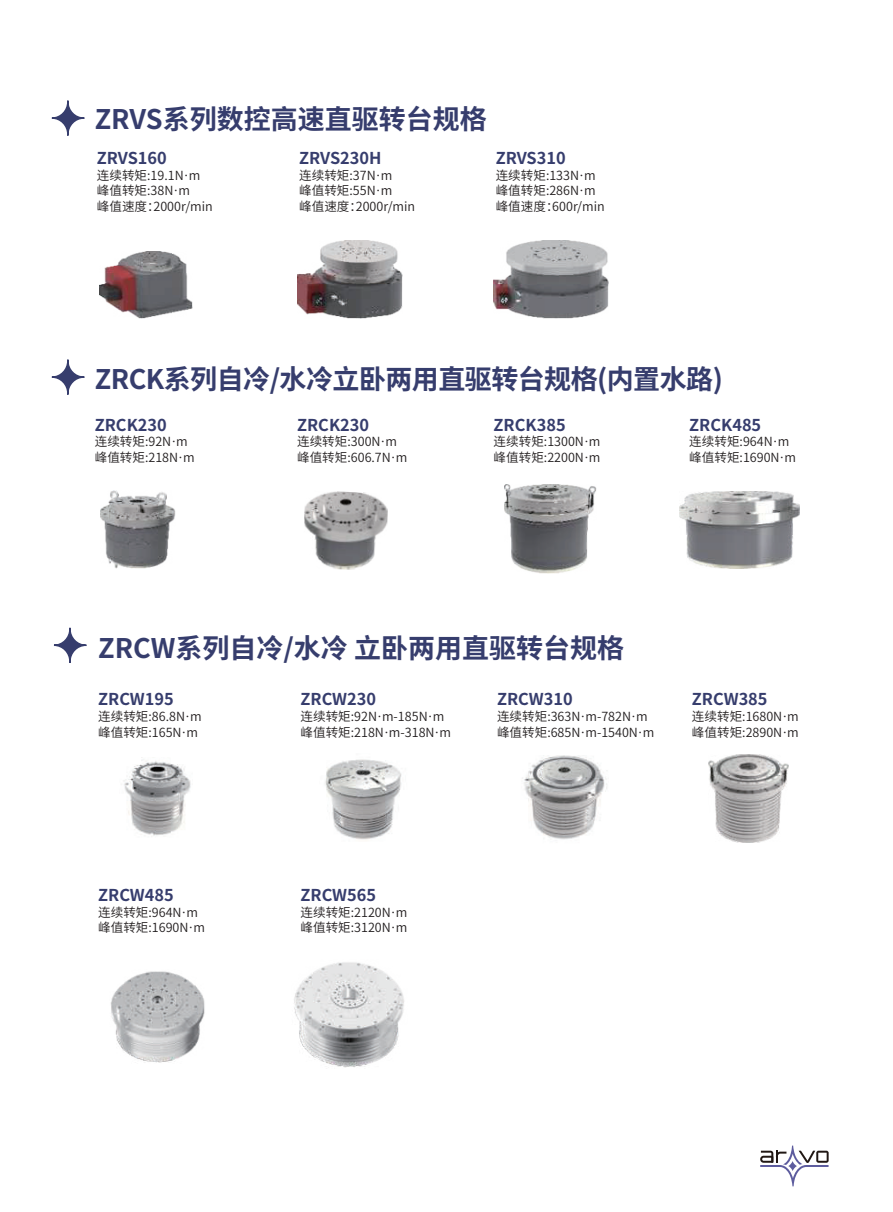
<style>
.page{position:relative;width:893px;height:1212px;background:#fff}
.page>*{position:absolute;margin:0;border:0;box-sizing:border-box;transform-origin:0 0}
.t1{font:700 27px "Source Han Sans CN";color:#363d6d}
.t2{font:700 27px "Source Han Sans CN";letter-spacing:-.02em;color:#363d6d}
.t3{font:700 16.35px "Source Han Sans CN";color:#363d6d}
.t4{font:12.6px/15.9px "Source Han Sans CN";color:#231f20}
</style>
<div class="page">
<svg style="left:760px;top:1145px;width:69px;height:41px"></svg>
<svg style="left:53px;top:627px;width:34px;height:36px"></svg>
<svg style="left:51px;top:100px;width:34px;height:36px"></svg>
<svg style="left:51px;top:359px;width:34px;height:36px"></svg>
<img style="left:99px;top:251px;width:94px;height:67px">
<img style="left:298px;top:241px;width:104px;height:77px">
<img style="left:493px;top:240px;width:116px;height:78px">
<img style="left:522px;top:755px;width:85px;height:85px">
<img style="left:123px;top:757px;width:68px;height:80px">
<img style="left:325px;top:759px;width:77px;height:81px">
<img style="left:110px;top:971px;width:95px;height:92px">
<img style="left:708px;top:754px;width:80px;height:88px">
<img style="left:294px;top:962px;width:110px;height:106px">
<img style="left:100px;top:491px;width:75px;height:77px">
<img style="left:304px;top:491px;width:84px;height:79px">
<img style="left:504px;top:484px;width:93px;height:89px">
<img style="left:680px;top:492px;width:120px;height:76px">
<h1 class="t1" style="left:95px;top:104px;width:393px">ZRVS系列数控高速直驱转台规格</h1>
<p class="t3" style="left:97px;top:148px;width:71px">ZRVS160</p>
<p class="t4" style="left:97px;top:167px;width:117px">连续转矩:19.1N·m峰值转矩:38N·m<br>峰值速度：2000r/min</p>
<p class="t3" style="left:299px;top:148px;width:84px">ZRVS230H</p>
<p class="t4" style="left:299px;top:167px;width:117px">连续转矩:37N·m<br>峰值转矩:55N·m<br>峰值速度：2000r/min</p>
<p class="t3" style="left:496px;top:148px;width:71px">ZRVS310</p>
<p class="t4" style="left:496px;top:167px;width:111px">连续转矩:133N·m峰值转矩:286N·m峰值速度：600r/min</p>
<h1 class="t2" style="left:95px;top:364px;width:630px">ZRCK系列自冷/水冷立卧两用直驱转台规格(内置水路)</h1>
<p class="t3" style="left:95px;top:415px;width:73px">ZRCK230</p>
<p class="t4" style="left:95px;top:434px;width:101px">连续转矩:92N·m峰值转矩:218N·m</p>
<p class="t3" style="left:297px;top:415px;width:73px">ZRCK230</p>
<p class="t4" style="left:297px;top:434px;width:112px">连续转矩:300N·m峰值转矩:606.7N·m</p>
<p class="t3" style="left:494px;top:415px;width:73px">ZRCK385</p>
<p class="t4" style="left:494px;top:434px;width:108px">连续转矩:1300N·m峰值转矩:2200N·m</p>
<p class="t3" style="left:689px;top:415px;width:73px">ZRCK485</p>
<p class="t4" style="left:689px;top:434px;width:108px">连续转矩:964N·m峰值转矩:1690N·m</p>
<h1 class="t1" style="left:98px;top:633px;width:527px">ZRCW系列自冷/水冷 立卧两用直驱转台规格</h1>
<p class="t3" style="left:98px;top:690px;width:77px">ZRCW195</p>
<p class="t4" style="left:98px;top:708px;width:105px">连续转矩:86.8N·m峰值转矩:165N·m</p>
<p class="t3" style="left:301px;top:690px;width:77px">ZRCW230</p>
<p class="t4" style="left:301px;top:708px;width:152px">连续转矩:92N·m-185N·m峰值转矩:218N·m-318N·m</p>
<p class="t3" style="left:497px;top:690px;width:77px">ZRCW310</p>
<p class="t4" style="left:497px;top:708px;width:159px">连续转矩:363N·m-782N·m峰值转矩:685N·m-1540N·m</p>
<p class="t3" style="left:692px;top:690px;width:77px">ZRCW385</p>
<p class="t4" style="left:692px;top:708px;width:108px">连续转矩:1680N·m峰值转矩:2890N·m</p>
<p class="t3" style="left:98px;top:885px;width:77px">ZRCW485</p>
<p class="t4" style="left:98px;top:904px;width:108px">连续转矩:964N·m峰值转矩:1690N·m</p>
<p class="t3" style="left:301px;top:885px;width:77px">ZRCW565</p>
<p class="t4" style="left:301px;top:904px;width:108px">连续转矩:2120N·m峰值转矩:3120N·m</p>
</div>
